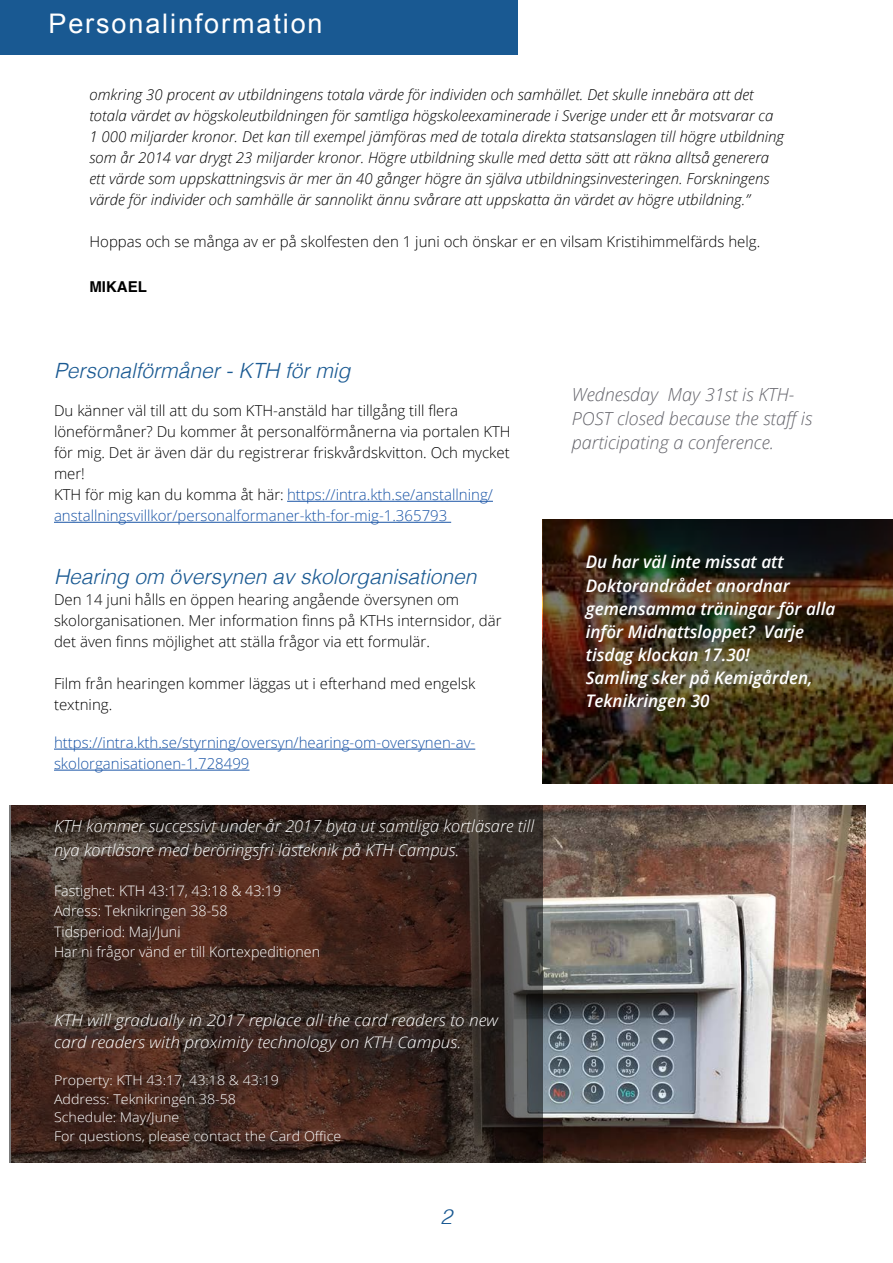
<style>
.page{position:relative;width:893px;height:1263px;background:#fff}
.page>*{position:absolute;margin:0;border:0;box-sizing:border-box;transform-origin:0 0}
.t1{font:27px "Arial";letter-spacing:.07em;color:#fff}
.t2{font:italic 300 21px "Helvetica";color:#195992}
.t3{font:italic 300 18px/24px "Open Sans";color:#65656c}
.t4{font:italic 600 17.4px/23.1px "Open Sans";color:#fff}
.t5{font:italic 300 16.5px/24px "Open Sans";color:#fff}
.t6{font:italic 300 16.05px/21.3px "Open Sans";color:#fff;scale:1.07 1}
.t7{font:300 15px/21px "Open Sans";color:#000}
.t8{font:italic 300 15px/21px "Open Sans";color:#000}
.t9{font:300 15px/21px "Open Sans";color:#1954a6}
.t10{font:700 15px "Helvetica";color:#000}
.t11{font:300 14.4px/20.2px "Open Sans";color:#fff}
.t12{font:300 13.35px/18.6px "Open Sans";color:#fff;scale:1.07 1}
.s1{color:#1954a6}
</style>
<div class="page">
<div style="left:0;top:0;width:517px;height:54px;background:#195992"></div>
<hr style="left:54px;top:749px;width:421px;height:1px;background:#1954a6">
<hr style="left:54px;top:770px;width:195px;height:1px;background:#1954a6">
<hr style="left:287px;top:501px;width:206px;height:1px;background:#1954a6">
<hr style="left:54px;top:522px;width:397px;height:1px;background:#1954a6">
<img style="left:543px;top:805px;width:322px;height:358px">
<svg style="left:9px;top:805px;width:534px;height:358px;background:#3f2b23"></svg>
<img style="left:543px;top:519px;width:350px;height:264px">
<h1 class="t1" style="left:48px;top:6px;width:276px">Personalinformation</h1>
<p class="t8" style="left:89px;top:84px;width:696px">omkring 30 procent av utbildningens totala värde för individen och samhället. Det skulle innebära att det totala värdet av högskoleutbildningen för samtliga högskoleexaminerade i Sverige under ett år motsvarar ca 1 000 miljarder kronor. Det kan till exempel jämföras med de totala direkta statsanslagen till högre utbildning som år 2014 var drygt 23 miljarder kronor. Högre utbildning skulle med detta sätt att räkna alltså generera ett värde som uppskattningsvis är mer än 40 gånger högre än själva utbildningsinvesteringen. Forskningens värde för individer och samhälle är sannolikt ännu svårare att uppskatta än värdet av högre utbildning.”</p>
<p class="t7" style="left:89px;top:231px;width:672px">Hoppas och se många av er på skolfesten den 1 juni och önskar er en vilsam Kristihimmelfärds helg.</p>
<p class="t10" style="left:89px;top:275px;width:59px">MIKAEL</p>
<h2 class="t2" style="left:54px;top:353px;width:298px">Personalförmåner - KTH för mig</h2>
<p class="t7" style="left:54px;top:400px;width:458px">Du känner väl till att du som KTH-anstäld har tillgång till flera löneförmåner? Du kommer åt personalförmånerna via portalen KTH för mig. Det är även där du registrerar friskvårdskvitton. Och mycket mer!<br>KTH för mig kan du komma åt här: <span class="s1">https://intra.kth.se/anstallning/ anstallningsvillkor/personalformaner-kth-for-mig-1.365793</span></p>
<h2 class="t2" style="left:54px;top:559px;width:424px">Hearing om översynen av skolorganisationen</h2>
<p class="t7" style="left:54px;top:589px;width:449px">Den 14 juni hålls en öppen hearing angående översynen om skolorganisationen. Mer information finns på KTHs internsidor, där det även finns möjlighet att ställa frågor via ett formulär.</p>
<p class="t7" style="left:54px;top:673px;width:423px">Film från hearingen kommer läggas ut i efterhand med engelsk textning.</p>
<p class="t9" style="left:54px;top:732px;width:423px">https://intra.kth.se/styrning/oversyn/hearing-om-oversynen-av&shy;skolorganisationen-1.728499</p>
<p class="t5" style="left:54px;top:813px;width:482px">KTH kommer successivt under år 2017 byta ut samtliga kortläsare till nya kortläsare med beröringsfri lästeknik på KTH Campus.</p>
<p class="t11" style="left:54px;top:880px;width:268px">Fastighet: KTH 43:17, 43:18 &amp; 43:19<br>Adress: Teknikringen 38-58<br>Tidsperiod: Maj/Juni<br>Har ni frågor vänd er till Kortexpeditionen</p>
<p class="t6" style="left:54px;top:1009px;width:417px">KTH will gradually in 2017 replace all the card readers to new card readers with proximity technology on KTH Campus.</p>
<p class="t12" style="left:54px;top:1070px;width:270px">Property: KTH 43:17, 43:18 &amp; 43:19<br>Address: Teknikringen 38-58<br>Schedule: May/June<br>For questions, please contact the Card Office</p>
<h2 class="t2" style="left:441px;top:1199px;width:13px">2</h2>
<p class="t3" style="left:572px;top:382px;width:242px">Wednesday May 31st is KTH-<br>POST closed because the staff is participating a conference.</p>
<p class="t4" style="left:586px;top:550px;width:251px">Du har väl inte missat att<br>Doktorandrådet anordnar gemensamma träningar för alla inför Midnattsloppet? Varje tisdag klockan 17.30!<br>Samling sker på Kemigården,<br>Teknikringen 30</p>
</div>
